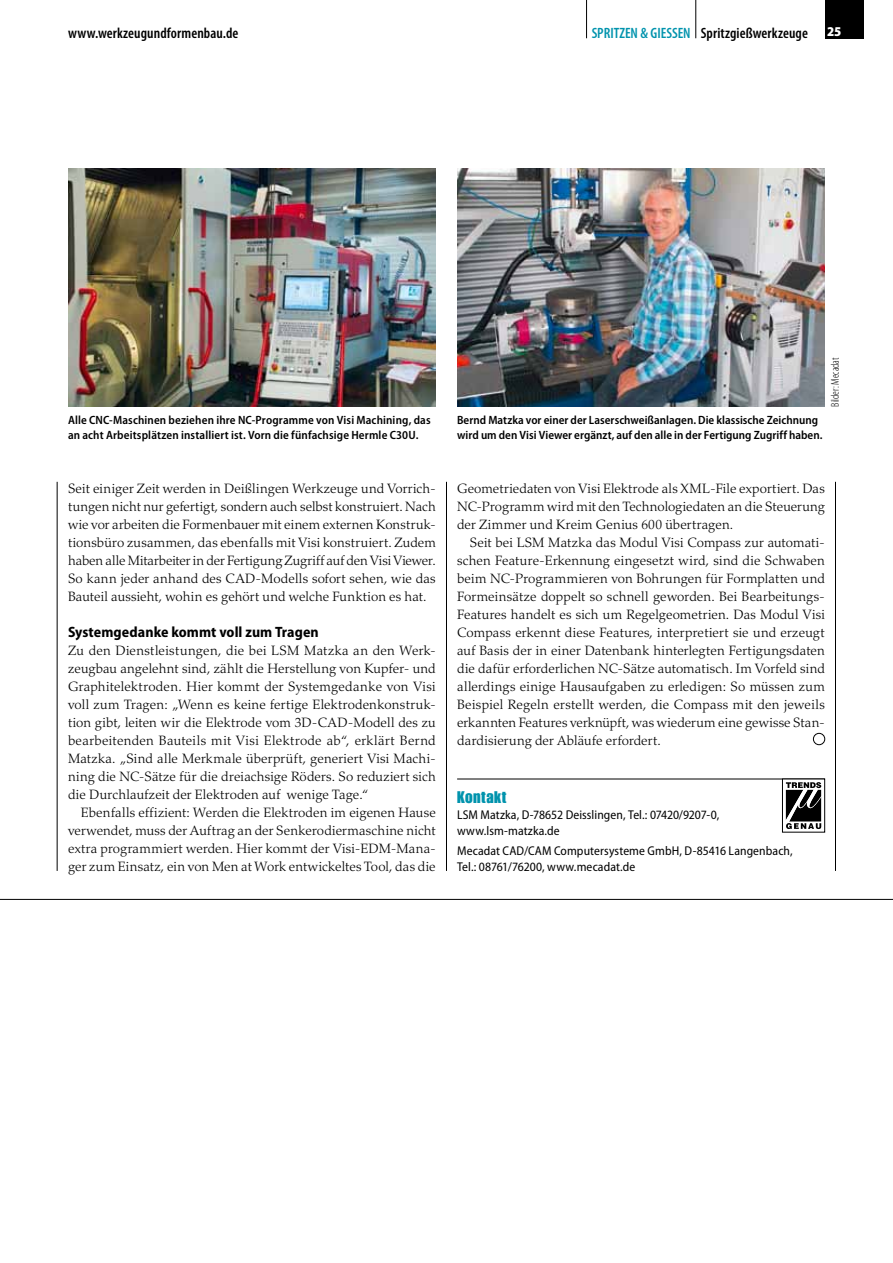
<style>
.page{position:relative;width:893px;height:1263px;background:#fff}
.page>*{position:absolute;margin:0;border:0;box-sizing:border-box;transform-origin:0 0}
.t1{font:16.5px "Impact LT Std";letter-spacing:.03em;color:#0093ad}
.t2{font:600 condensed 15px "Myriad Pro";letter-spacing:.005em;color:#000}
.t3{font:700 semi-condensed 15px "Myriad Pro";letter-spacing:.005em;color:#000}
.t4{font:300 13.5px/18px "Palatino LT Std";letter-spacing:.01em;color:#000;text-align:justify}
.t5{font:900 semi-condensed 13.5px "Myriad Pro";color:#fff}
.t6{font:semi-condensed 12.75px/15.8px "Myriad Pro";letter-spacing:.005em;color:#000}
.t7{font:600 semi-condensed 12px/15px "Myriad Pro";letter-spacing:.005em;color:#000}
.t8{font:300 condensed 11.25px "Myriad Pro";color:#000}
.s1{color:#0093ad}
</style>
<div class="page">
<div style="left:825px;top:0;width:38px;height:38px;background:#000"></div>
<hr style="left:586px;top:0;width:1px;height:38px;background:#000">
<hr style="left:695px;top:0;width:1px;height:38px;background:#000">
<hr style="left:835px;top:482px;width:1px;height:389px;background:#000">
<hr style="left:57px;top:482px;width:1px;height:389px;background:#000">
<hr style="left:446px;top:482px;width:1px;height:389px;background:#000">
<hr style="left:457px;top:779px;width:368px;height:1px;background:#000">
<div style="left:782px;top:779px;width:43px;height:53px;background:linear-gradient(to right,#fff,#fff)"></div>
<div style="left:782px;top:779px;width:43px;height:53px;border:1px solid #000"></div>
<svg style="left:786px;top:782px;width:35px;height:47px"></svg>
<div style="left:813px;top:733px;width:12px;height:12px;border:1px solid #000;border-radius:50%"></div>
<img style="left:457px;top:169px;width:368px;height:237px">
<img style="left:68px;top:169px;width:368px;height:237px">
<hr style="left:0;top:899px;width:893px;height:1px;background:#000">
<p class="t2" style="left:68px;top:25px;width:172px">www.werkzeugundformenbau.de</p>
<p class="t2" style="left:592px;top:25px;width:218px"><span class="s1">SPRITZEN &amp; GIESSEN</span> Spritzgießwerkzeuge</p>
<p class="t5" style="left:827px;top:24px;width:16px">25</p>
<p class="t7" style="left:68px;top:412px;width:364px">Alle CNC-Maschinen beziehen ihre NC-Programme von Visi Machining, das an acht Arbeitsplätzen installiert ist. Vorn die fünfachsige Hermle C30U.</p>
<p class="t4" style="left:68px;top:479px;width:369px">Seit einiger Zeit werden in Deißlingen Werkzeuge und Vorrich&shy;tungen nicht nur gefertigt, sondern auch selbst konstruiert. Nach wie vor arbeiten die Formenbauer mit einem externen Konstruk&shy;tionsbüro zusammen, das ebenfalls mit Visi konstruiert. Zudem haben alle Mitarbeiter in der Fertigung Zugriff auf den Visi Viewer.<br>So kann jeder anhand des CAD-Modells sofort sehen, wie das Bauteil aussieht, wohin es gehört und welche Funktion es hat.</p>
<p class="t3" style="left:68px;top:623px;width:252px">Systemgedanke kommt voll zum Tragen</p>
<p class="t4" style="left:68px;top:641px;width:369px">Zu den Dienstleistungen, die bei LSM Matzka an den Werk&shy;zeugbau angelehnt sind, zählt die Herstellung von Kupfer- und Graphitelektroden. Hier kommt der Systemgedanke von Visi voll zum Tragen: „Wenn es keine fertige Elektrodenkonstruk&shy;tion gibt, leiten wir die Elektrode vom 3D-CAD-Modell des zu bearbeitenden Bauteils mit Visi Elektrode ab“, erklärt Bernd Matzka. „Sind alle Merkmale überprüft, generiert Visi Machi&shy;ning die NC-Sätze für die dreiachsige Röders. So reduziert sich die Durchlaufzeit der Elektroden auf wenige Tage.“</p>
<p class="t4" style="left:68px;top:803px;width:369px;text-indent:13px">Ebenfalls effizient: Werden die Elektroden im eigenen Hause verwendet, muss der Auftrag an der Senkerodiermaschine nicht extra programmiert werden. Hier kommt der Visi-EDM-Mana&shy;ger zum Einsatz, ein von Men at Work entwickeltes Tool, das die</p>
<p class="t7" style="left:457px;top:412px;width:367px">Bernd Matzka vor einer der Laserschweißanlagen. Die klassische Zeichnung wird um den Visi Viewer ergänzt, auf den alle in der Fertigung Zugriff haben.</p>
<p class="t8" style="left:829px;top:407px;width:51px;rotate:-90deg">Bilder: Mecadat</p>
<p class="t4" style="left:457px;top:479px;width:369px">Geometriedaten von Visi Elektrode als XML-File exportiert. Das NC-Programm wird mit den Technologiedaten an die Steuerung der Zimmer und Kreim Genius 600 übertragen.</p>
<p class="t4" style="left:457px;top:533px;width:369px;text-indent:13px">Seit bei LSM Matzka das Modul Visi Compass zur automati&shy;schen Feature-Erkennung eingesetzt wird, sind die Schwaben beim NC-Programmieren von Bohrungen für Formplatten und Formeinsätze doppelt so schnell geworden. Bei Bearbeitungs-Features handelt es sich um Regelgeometrien. Das Modul Visi Compass erkennt diese Features, interpretiert sie und erzeugt auf Basis der in einer Datenbank hinterlegten Fertigungsdaten die dafür erforderlichen NC-Sätze automatisch. Im Vorfeld sind allerdings einige Hausaufgaben zu erledigen: So müssen zum Beispiel Regeln erstellt werden, die Compass mit den jeweils erkannten Features verknüpft, was wiederum eine gewisse Stan&shy;dardisierung der Abläufe erfordert.</p>
<p class="t1" style="left:457px;top:788px;width:51px">Kontakt</p>
<p class="t6" style="left:457px;top:807px;width:264px">LSM Matzka, D-78652 Deisslingen, Tel.: 07420/9207-0, www.lsm-matzka.de</p>
<p class="t6" style="left:457px;top:843px;width:337px">Mecadat CAD/CAM Computersysteme GmbH, D-85416 Langenbach,<br>Tel.: 08761/76200, www.mecadat.de</p>
</div>
